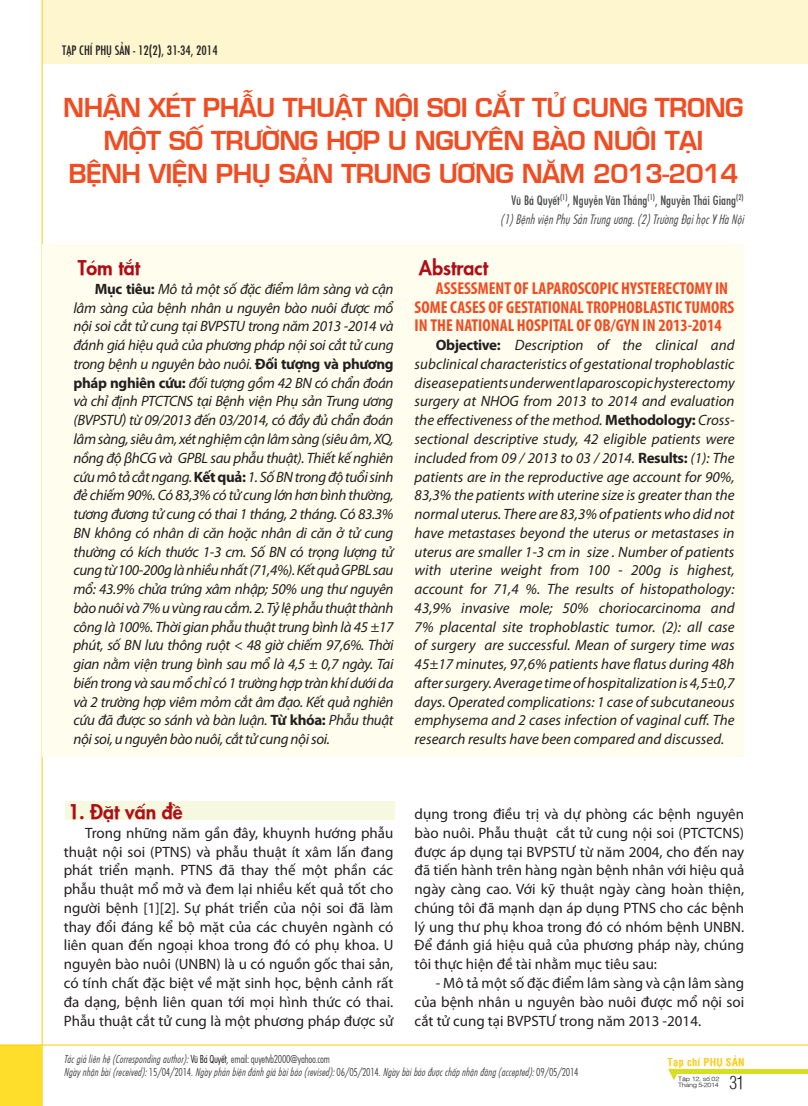
<style>
.page{position:relative;width:808px;height:1106px;background:#fff}
.page>*{position:absolute;margin:0;border:0;box-sizing:border-box;transform-origin:0 0}
.t1{font:25.5px/33px "SFU Eurostile Demi";letter-spacing:-.025em;color:#f04d22;text-align:center}
.t2{font:800 19.5px "SFU Futura";color:#b00d15}
.t3{font:300 condensed 17.55px "SFU Helvetica";color:#231f20}
.t4{font:700 condensed 17.25px/18.8px "Myriad Pro";color:#f04d22}
.t5{font:italic 15px/18.8px "Myriad Pro";letter-spacing:-.015em;color:#231f20;text-align:justify}
.t6{font:15px/18.8px "Myriad Pro";color:#231f20;text-align:justify}
.t7{font:14.25px "SFU Function Condensed";color:#4b4c4d}
.t8{font:italic 300 condensed 14.25px "SFU Function";color:#4b4c4d}
.t9{font:14.25px "SFU Function Condensed";color:#231f20}
.t10{font:italic 300 condensed 12px/12.8px "SFU Function";color:#4b4c4d}
.t11{font:700 condensed 10.5px "SFU Helvetica";letter-spacing:.025em;color:#feca0a}
.t12{font:300 6px/6px "SFU Helvetica";letter-spacing:-.05em;color:#231f20;scale:1.19 1}
.s1{font-weight:700;font-style:normal}
.s2{font-style:normal;color:#231f20}
.s3{font-style:normal}
</style>
<div class="page">
<div style="left:43px;top:0;width:765px;height:63px;background:#fef6cf"></div>
<svg style="left:668px;top:1068px;width:12px;height:12px"></svg>
<div style="left:674px;top:1068px;width:134px;height:5px;background:#d6df21"></div>
<hr style="left:42px;top:0;width:1px;height:1106px;background:#feca0a">
<div style="left:43px;top:244px;width:701px;height:512px;background:#fffdee"></div>
<div style="left:65px;top:801px;width:330px;height:18px;background:#f6f9df"></div>
<div style="left:0;top:1045px;width:42px;height:61px;background:#ffdd2b"></div>
<hr style="left:0;top:1044px;width:808px;height:1px;background:#feca0a">
<p class="t9" style="left:62px;top:39px;width:157px">Tạp chí phụ sản - 12(2), 31-34, 2014</p>
<h1 class="t1" style="left:63px;top:89px;width:682px">NHẬN XÉT PHẪU THUẬT NỘI SOI CẮT TỬ CUNG TRONG<br>MỘT SỐ TRƯỜNG HỢP U NGUYÊN BÀO NUÔI TẠI<br>BỆNH VIỆN PHỤ SẢN TRUNG ƯƠNG NĂM 2013-2014</h1>
<h2 class="t2" style="left:78px;top:252px;width:64px">Tóm tắt</h2>
<p class="t5" style="left:73px;top:279px;width:322px;text-indent:21px"><span class="s1">Mục tiêu:</span> Mô tả một số đặc điểm lâm sàng và cận lâm sàng của bệnh nhân u nguyên bào nuôi được mổ nội soi cắt tử cung tại BVPSTU trong năm 2013 -2014 và đánh giá hiệu quả của phương pháp nội soi cắt tử cung trong bệnh u nguyên bào nuôi. <span class="s1">Đối tượng và phương pháp nghiên cứu:</span> đối tượng gồm 42 BN có chẩn đoán và chỉ định PTCTCNS tại Bệnh viện Phụ sản Trung ương (BVPSTƯ) từ 09/2013 đến 03/2014, có đầy đủ chẩn đoán lâm sàng, siêu âm, xét nghiệm cận lâm sàng (siêu âm, XQ, nồng độ βhCG và GPBL sau phẫu thuật). Thiết kế nghiên cứu mô tả cắt ngang. <span class="s1">Kết quả:</span> 1. Số BN trong độ tuổi sinh đẻ chiếm 90%. Có 83,3% có tử cung lớn hơn bình thường, tương đương tử cung có thai 1 tháng, 2 tháng. Có 83.3% BN không có nhân di căn hoặc nhân di căn ở tử cung thường có kích thước 1-3 cm. Số BN có trọng lượng tử cung từ 100-200g là nhiều nhất (71,4%). Kết quả GPBL sau mổ: 43.9% chửa trứng xâm nhập; 50% ung thư nguyên bào nuôi và 7% u vùng rau cắm. 2. Tỷ lệ phẫu thuật thành công là 100%. Thời gian phẫu thuật trung bình là 45 ±17 phút, số BN lưu thông ruột &lt; 48 giờ chiếm 97,6%. Thời gian nằm viện trung bình sau mổ là 4,5 ± 0,7 ngày. Tai biến trong và sau mổ chỉ có 1 trường hợp tràn khí dưới da và 2 trường hợp viêm mỏm cắt âm đạo. Kết quả nghiên cứu đã được so sánh và bàn luận. <span class="s1">Từ khóa:</span> Phẫu thuật nội soi, u nguyên bào nuôi, cắt tử cung nội soi.</p>
<p class="t7" style="left:512px;top:189px;width:234px">Vũ Bá Quyết<sup>(1)</sup>, Nguyễn Văn Thắng<sup>(1)</sup>, Nguyễn Thái Giang<sup>(2)</sup></p>
<p class="t8" style="left:500px;top:208px;width:245px">(1) Bệnh viện Phụ Sản Trung ương. (2) Trường Đại học Y Hà Nội</p>
<h2 class="t2" style="left:419px;top:252px;width:71px">Abstract</h2>
<p class="t4" style="left:415px;top:278px;width:321px;text-indent:21px">ASSESSMENT OF LAPAROSCOPIC HYSTERECTOMY IN<br>SOME CASES OF GESTATIONAL TROPHOBLASTIC TUMORS<br>IN THE NATIONAL HOSPITAL OF OB/GYN IN 2013-2014</p>
<p class="t5" style="left:415px;top:335px;width:322px;text-indent:21px"><span class="s1">Objective:</span> Description of the clinical and subclinical characteristics of gestational trophoblastic disease patients underwent laparoscopic hysterectomy surgery at NHOG from 2013 to 2014 and evaluation the effectiveness of the method. <span class="s1">Methodology:</span> Cross&shy;sectional descriptive study, 42 eligible patients were included from 09 / 2013 to 03 / 2014. <span class="s1">Results:</span> (1): The patients are in the reproductive age account for 90%, 83,3% the patients with uterine size is greater than the normal uterus. There are 83,3% of patients who did not have metastases beyond the uterus or metastases in uterus are smaller 1-3 cm in size . Number of patients with uterine weight from 100 - 200g is highest, account for 71,4 %. The results of histopathology:<br>43,9% invasive mole; 50% choriocarcinoma and 7% placental site trophoblastic tumor. (2): all case of surgery are successful. Mean of surgery time was 45±17 minutes, 97,6% patients have flatus during 48h after surgery. Average time of hospitalization is 4,5±0,7 days. Operated complications: 1 case of subcutaneous emphysema and 2 cases infection of vaginal cuff. The research results have been compared and discussed.</p>
<h2 class="t2" style="left:68px;top:795px;width:116px">1. Đặt vấn đề</h2>
<p class="t6" style="left:64px;top:823px;width:331px;text-indent:21px">Trong những năm gần đây, khuynh hướng phẫu thuật nội soi (PTNS) và phẫu thuật ít xâm lấn đang phát triển mạnh. PTNS đã thay thế một phần các phẫu thuật mổ mở và đem lại nhiều kết quả tốt cho người bệnh [1][2]. Sự phát triển của nội soi đã làm thay đổi đáng kể bộ mặt của các chuyên ngành có liên quan đến ngoại khoa trong đó có phụ khoa. U nguyên bào nuôi (UNBN) là u có nguồn gốc thai sản, có tính chất đặc biệt về mặt sinh học, bệnh cảnh rất đa dạng, bệnh liên quan tới mọi hình thức có thai.<br>Phẫu thuật cắt tử cung là một phương pháp được sử</p>
<p class="t6" style="left:415px;top:804px;width:331px">dụng trong điều trị và dự phòng các bệnh nguyên bào nuôi. Phẫu thuật cắt tử cung nội soi (PTCTCNS) được áp dụng tại BVPSTƯ từ năm 2004, cho đến nay đã tiến hành trên hàng ngàn bệnh nhân với hiệu quả ngày càng cao. Với kỹ thuật ngày càng hoàn thiện, chúng tôi đã mạnh dạn áp dụng PTNS cho các bệnh lý ung thư phụ khoa trong đó có nhóm bệnh UNBN.<br>Để đánh giá hiệu quả của phương pháp này, chúng tôi thực hiện đề tài nhằm mục tiêu sau:</p>
<p class="t6" style="left:415px;top:973px;width:331px;text-indent:21px">- Mô tả một số đặc điểm lâm sàng và cận lâm sàng của bệnh nhân u nguyên bào nuôi được mổ nội soi cắt tử cung tại BVPSTƯ trong năm 2013 -2014.</p>
<p class="t10" style="left:64px;top:1051px;width:516px">Tác giả liên hệ (Corresponding author): <span class="s2">Vũ Bá Quyết</span>, <span class="s3">email: quyetvb2000@yahoo.com<br></span>Ngày nhận bài (received): <span class="s3">15/04/2014</span>. Ngày phản biện đánh giá bài báo (revised): <span class="s3">06/05/2014</span>. Ngày bài báo được chấp nhận đăng (accepted): <span class="s3">09/05/2014</span></p>
<p class="t11" style="left:668px;top:1054px;width:78px">Tạp chí Phụ Sản</p>
<p class="t3" style="left:729px;top:1069px;width:16px">31</p>
<p class="t12" style="left:678px;top:1075px;width:36px">Tập 12, số 02<br>Tháng 5-2014</p>
</div>
